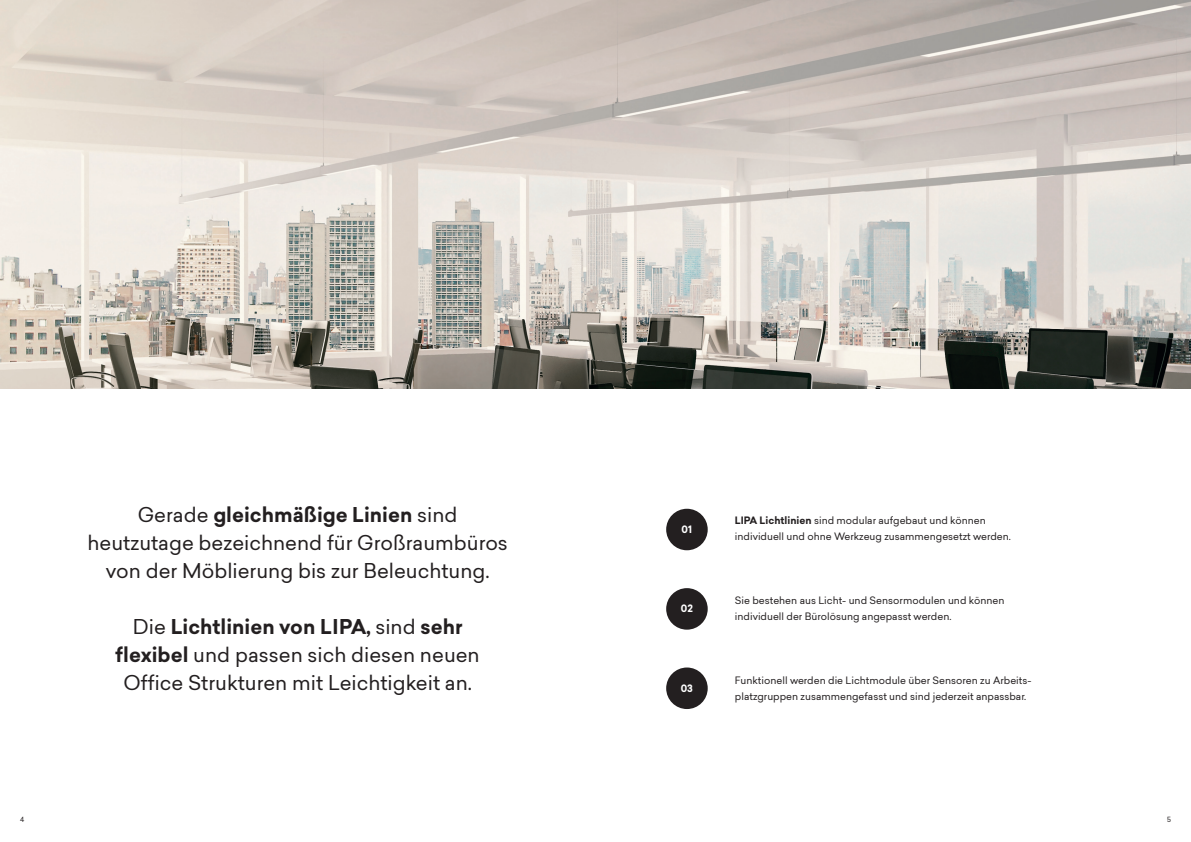
<style>
.page{position:relative;width:1191px;height:842px;background:#fff}
.page>*{position:absolute;margin:0;border:0;box-sizing:border-box;transform-origin:0 0}
.t1{font:20px/28px "Sailec";color:#231f20;text-align:center}
.t2{font:10px/16px "Sailec";color:#231f20}
.t3{font:700 10px "Sailec";color:#fff}
.t4{font:7px "Sailec";color:#231f20}
.s1{font-weight:700}
</style>
<div class="page">
<img style="left:0;top:0;width:1191px;height:388px">
<div style="left:666px;top:509px;width:41px;height:41px;background:#231f20;border-radius:50%"></div>
<div style="left:666px;top:588px;width:41px;height:42px;background:#231f20;border-radius:50%"></div>
<div style="left:666px;top:667px;width:41px;height:42px;background:#231f20;border-radius:50%"></div>
<h1 class="t1" style="left:88px;top:500px;width:422px">Gerade <span class="s1">gleichmäßige Linien</span> sind heutzutage bezeichnend für Großraumbüros von der Möblierung bis zur Beleuchtung.</h1>
<h1 class="t1" style="left:116px;top:612px;width:366px">Die <span class="s1">Lichtlinien von LIPA‚</span> sind <span class="s1">sehr flexibel</span> und passen sich diesen neuen<br>Office Strukturen mit Leichtigkeit an.</h1>
<p class="t3" style="left:681px;top:522px;width:12px">01</p>
<p class="t3" style="left:681px;top:601px;width:13px">02</p>
<p class="t3" style="left:680px;top:681px;width:14px">03</p>
<p class="t2" style="left:735px;top:512px;width:278px"><span class="s1">LIPA Lichtlinien</span> sind modular aufgebaut und können individuell und ohne Werkzeug zusammengesetzt werden.</p>
<p class="t2" style="left:735px;top:592px;width:271px">Sie bestehen aus Licht- und Sensormodulen und können individuell der Bürolösung angepasst werden.</p>
<p class="t2" style="left:735px;top:672px;width:298px">Funktionell werden die Lichtmodule über Sensoren zu Arbeits&shy;platzgruppen zusammengefasst und sind jederzeit anpassbar.</p>
<p class="t4" style="left:20px;top:815px;width:6px">4</p>
<p class="t4" style="left:1167px;top:815px;width:5px">5</p>
</div>
